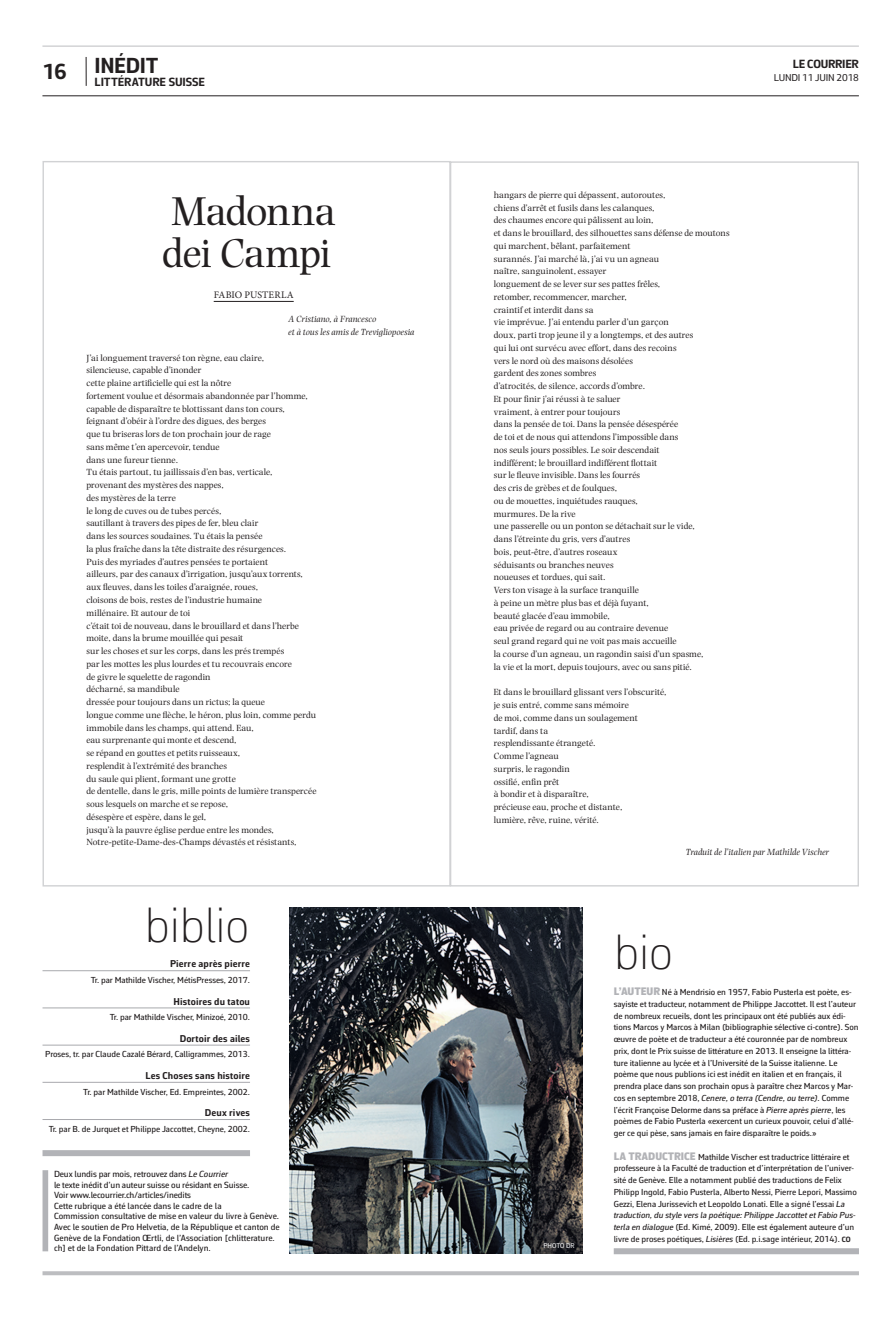
<style>
.page{position:relative;width:893px;height:1333px;background:#fff}
.page>*{position:absolute;margin:0;border:0;box-sizing:border-box;transform-origin:0 0}
.t1{font:100 50px "Corbeau Pro";letter-spacing:-.02em;color:#231f20}
.t2{font:42px/42px "Photina MT Std";letter-spacing:-.025em;color:#231f20}
.t3{font:700 22px "Corbeau Pro";letter-spacing:-.015em;color:#231f20}
.t4{font:700 12px "Corbeau Pro";letter-spacing:-.01em;color:#231f20}
.t5{font:700 10px "Corbeau Pro";letter-spacing:.02em;color:#231f20}
.t6{font:10px "Corbeau Pro";letter-spacing:-.02em;color:#231f20}
.t7{font:10px "Minion Pro";letter-spacing:.01em;color:#231f20}
.t8{font:9.3px/12.8px "Photina MT Std";letter-spacing:.005em;color:#231f20}
.t9{font:italic 9.3px/12.8px "Photina MT Std";letter-spacing:.005em;color:#231f20}
.t10{font:500 9px/10.6px "Corbeau Pro";color:#231f20}
.t11{font:500 8.8px/11.7px "Corbeau Pro";letter-spacing:-.005em;color:#231f20}
.t12{font:7px "Corbeau Pro";letter-spacing:.005em;color:#fff}
.s1{font-style:italic}
.s2{font-weight:900;font-size:11px;color:#b2b3b7}
.s3{font-weight:700;font-size:7.7px}
</style>
<div class="page">
<svg style="left:43px;top:1271px;width:816px;height:4px;fill:#bcbdc0"></svg>
<svg style="left:86px;top:57px;width:1px;height:29px"></svg>
<hr style="left:42px;top:46px;width:817px;height:1px;background:#bcbdc0">
<hr style="left:42px;top:96px;width:817px;height:1px;background:#231f20">
<div style="left:614px;top:1248px;width:245px;height:6px;background:#b2b3b7"></div>
<div style="left:43px;top:1150px;width:207px;height:6px;background:#b2b3b7"></div>
<hr style="left:43px;top:970px;width:207px;height:1px;background:#a8a9ad">
<hr style="left:43px;top:1007px;width:207px;height:1px;background:#a8a9ad">
<hr style="left:43px;top:1044px;width:207px;height:1px;background:#a8a9ad">
<hr style="left:43px;top:1081px;width:207px;height:1px;background:#a8a9ad">
<hr style="left:43px;top:1118px;width:207px;height:1px;background:#a8a9ad">
<hr style="left:214px;top:301px;width:80px;height:1px;background:#231f20">
<img style="left:289px;top:907px;width:293px;height:346px">
<div style="left:43px;top:1170px;width:5px;height:81px;background:#b2b3b7"></div>
<h3 class="t3" style="left:95px;top:50px;width:65px">INÉDIT</h3>
<p class="t4" style="left:95px;top:73px;width:112px">LITTÉRATURE SUISSE</p>
<p class="t4" style="left:793px;top:56px;width:68px">LE COURRIER</p>
<h3 class="t3" style="left:42px;top:56px;width:26px">16</h3>
<p class="t6" style="left:774px;top:71px;width:87px">LUNDI 11 JUIN 2018</p>
<h2 class="t2" style="left:162px;top:190px;width:175px">Madonna dei Campi</h2>
<p class="t7" style="left:214px;top:288px;width:81px">FABIO PUSTERLA</p>
<p class="t9" style="left:288px;top:313px;width:128px">A Cristiano, à Francesco<br>et à tous les amis de Trevigliopoesia</p>
<p class="t8" style="left:86px;top:351px;width:232px">J’ai longuement traversé ton règne, eau claire,<br>silencieuse, capable d’inonder<br>cette plaine artificielle qui est la nôtre<br>fortement voulue et désormais abandonnée par l’homme, capable de disparaître te blottissant dans ton cours, feignant d’obéir à l’ordre des digues, des berges<br>que tu briseras lors de ton prochain jour de rage<br>sans même t’en apercevoir, tendue<br>dans une fureur tienne.<br>Tu étais partout, tu jaillissais d’en bas, verticale,<br>provenant des mystères des nappes,<br>des mystères de la terre<br>le long de cuves ou de tubes percés,<br>sautillant à travers des pipes de fer, bleu clair<br>dans les sources soudaines. Tu étais la pensée<br>la plus fraîche dans la tête distraite des résurgences.<br>Puis des myriades d’autres pensées te portaient<br>ailleurs, par des canaux d’irrigation, jusqu’aux torrents, aux fleuves, dans les toiles d’araignée, roues,<br>cloisons de bois, restes de l’industrie humaine<br>millénaire. Et autour de toi<br>c’était toi de nouveau, dans le brouillard et dans l’herbe moite, dans la brume mouillée qui pesait<br>sur les choses et sur les corps, dans les prés trempés<br>par les mottes les plus lourdes et tu recouvrais encore<br>de givre le squelette de ragondin<br>décharné, sa mandibule<br>dressée pour toujours dans un rictus; la queue<br>longue comme une flèche, le héron, plus loin, comme perdu immobile dans les champs, qui attend. Eau,<br>eau surprenante qui monte et descend,<br>se répand en gouttes et petits ruisseaux,<br>resplendit à l’extrémité des branches<br>du saule qui plient, formant une grotte<br>de dentelle, dans le gris, mille points de lumière transpercée sous lesquels on marche et se repose,<br>désespère et espère, dans le gel,<br>jusqu’à la pauvre église perdue entre les mondes, Notre-petite-Dame-des-Champs dévastés et résistants,</p>
<h1 class="t1" style="left:145px;top:890px;width:107px">biblio</h1>
<p class="t5" style="left:170px;top:957px;width:81px">Pierre après pierre</p>
<p class="t11" style="left:91px;top:974px;width:161px">Tr. par Mathilde Vischer, MétisPresses, 2017.</p>
<p class="t5" style="left:174px;top:994px;width:78px">Histoires du tatou</p>
<p class="t11" style="left:110px;top:1011px;width:142px">Tr. par Mathilde Vischer, Minizoé, 2010.</p>
<p class="t5" style="left:180px;top:1031px;width:72px">Dortoir des ailes</p>
<p class="t11" style="left:45px;top:1048px;width:206px">Proses, tr. par Claude Cazalé Bérard, Calligrammes, 2013.</p>
<p class="t5" style="left:145px;top:1068px;width:106px">Les Choses sans histoire</p>
<p class="t11" style="left:83px;top:1085px;width:168px">Tr. par Mathilde Vischer, Ed. Empreintes, 2002.</p>
<p class="t5" style="left:205px;top:1105px;width:47px">Deux rives</p>
<p class="t11" style="left:49px;top:1122px;width:203px">Tr. par B. de Jurquet et Philippe Jaccottet, Cheyne, 2002.</p>
<p class="t10" style="left:54px;top:1168px;width:227px">Deux lundis par mois, retrouvez dans <span class="s1">Le Courrier<br></span>le texte inédit d’un auteur suisse ou résidant en Suisse.<br>Voir www.lecourrier.ch/articles/inedits<br>Cette rubrique a été lancée dans le cadre de la<br>Commission consultative de mise en valeur du livre à Genève.<br>Avec le soutien de Pro Helvetia, de la République et canton de Genève de la Fondation Œrtli, de l’Association [chlitterature. ch] et de la Fondation Pittard de l’Andelyn.</p>
<p class="t8" style="left:494px;top:188px;width:237px">hangars de pierre qui dépassent, autoroutes,<br>chiens d’arrêt et fusils dans les calanques,<br>des chaumes encore qui pâlissent au loin,<br>et dans le brouillard, des silhouettes sans défense de moutons qui marchent, bêlant, parfaitement<br>surannés. J’ai marché là, j’ai vu un agneau<br>naître, sanguinolent, essayer<br>longuement de se lever sur ses pattes frêles,<br>retomber, recommencer, marcher,<br>craintif et interdit dans sa<br>vie imprévue. J’ai entendu parler d’un garçon<br>doux, parti trop jeune il y a longtemps, et des autres<br>qui lui ont survécu avec effort, dans des recoins<br>vers le nord où des maisons désolées<br>gardent des zones sombres<br>d’atrocités, de silence, accords d’ombre.<br>Et pour finir j’ai réussi à te saluer<br>vraiment, à entrer pour toujours<br>dans la pensée de toi. Dans la pensée désespérée<br>de toi et de nous qui attendons l’impossible dans<br>nos seuls jours possibles. Le soir descendait<br>indifférent; le brouillard indifférent flottait<br>sur le fleuve invisible. Dans les fourrés<br>des cris de grèbes et de foulques,<br>ou de mouettes, inquiétudes rauques,<br>murmures. De la rive<br>une passerelle ou un ponton se détachait sur le vide,<br>dans l’étreinte du gris, vers d’autres<br>bois, peut-être, d’autres roseaux<br>séduisants ou branches neuves<br>noueuses et tordues, qui sait.<br>Vers ton visage à la surface tranquille<br>à peine un mètre plus bas et déjà fuyant,<br>beauté glacée d’eau immobile,<br>eau privée de regard ou au contraire devenue<br>seul grand regard qui ne voit pas mais accueille<br>la course d’un agneau, un ragondin saisi d’un spasme,<br>la vie et la mort, depuis toujours, avec ou sans pitié.</p>
<p class="t8" style="left:494px;top:686px;width:174px">Et dans le brouillard glissant vers l’obscurité, je suis entré, comme sans mémoire<br>de moi, comme dans un soulagement<br>tardif, dans ta<br>resplendissante étrangeté.<br>Comme l’agneau<br>surpris, le ragondin<br>ossifié, enfin prêt<br>à bondir et à disparaître,<br>précieuse eau, proche et distante,<br>lumière, rêve, ruine, vérité.</p>
<p class="t9" style="left:686px;top:845px;width:145px">Traduit de l’italien par Mathilde Vischer</p>
<p class="t12" style="left:543px;top:1240px;width:33px">PHOTO DR</p>
<h1 class="t1" style="left:614px;top:918px;width:61px">bio</h1>
<p class="t11" style="left:614px;top:986px;width:246px"><span class="s2">L’AUTEUR</span> Né à Mendrisio en 1957, Fabio Pusterla est poète, es&shy;sayiste et traducteur, notamment de Philippe Jaccottet. Il est l’auteur de nombreux recueils, dont les principaux ont été publiés aux édi&shy;tions Marcos y Marcos à Milan (bibliographie sélective ci-contre). Son œuvre de poète et de traducteur a été couronnée par de nombreux prix, dont le Prix suisse de littérature en 2013. Il enseigne la littéra&shy;ture italienne au lycée et à l’Université de la Suisse italienne. Le poème que nous publions ici est inédit en italien et en français, il prendra place dans son prochain opus à paraître chez Marcos y Mar&shy;cos en septembre 2018, <span class="s1">Cenere, o terra (Cendre, ou terre).</span> Comme l’écrit Françoise Delorme dans sa préface à <span class="s1">Pierre après pierre</span>, les poèmes de Fabio Pusterla «exercent un curieux pouvoir, celui d’allé&shy;ger ce qui pèse, sans jamais en faire disparaître le poids.»</p>
<p class="t11" style="left:614px;top:1150px;width:245px"><span class="s2">LA TRADUCTRICE</span> Mathilde Vischer est traductrice littéraire et professeure à la Faculté de traduction et d’interprétation de l’univer&shy;sité de Genève. Elle a notamment publié des traductions de Felix Philipp Ingold, Fabio Pusterla, Alberto Nessi, Pierre Lepori, Massimo Gezzi, Elena Jurissevich et Leopoldo Lonati. Elle a signé l’essai <span class="s1">La traduction, du style vers la poétique: Philippe Jaccottet et Fabio Pus&shy;terla en dialogue</span> (Ed. Kimé, 2009). Elle est également auteure d’un livre de proses poétiques, <span class="s1">Lisières</span> (Ed. p.i.sage intérieur, 2014). <span class="s3">CO</span></p>
</div>
